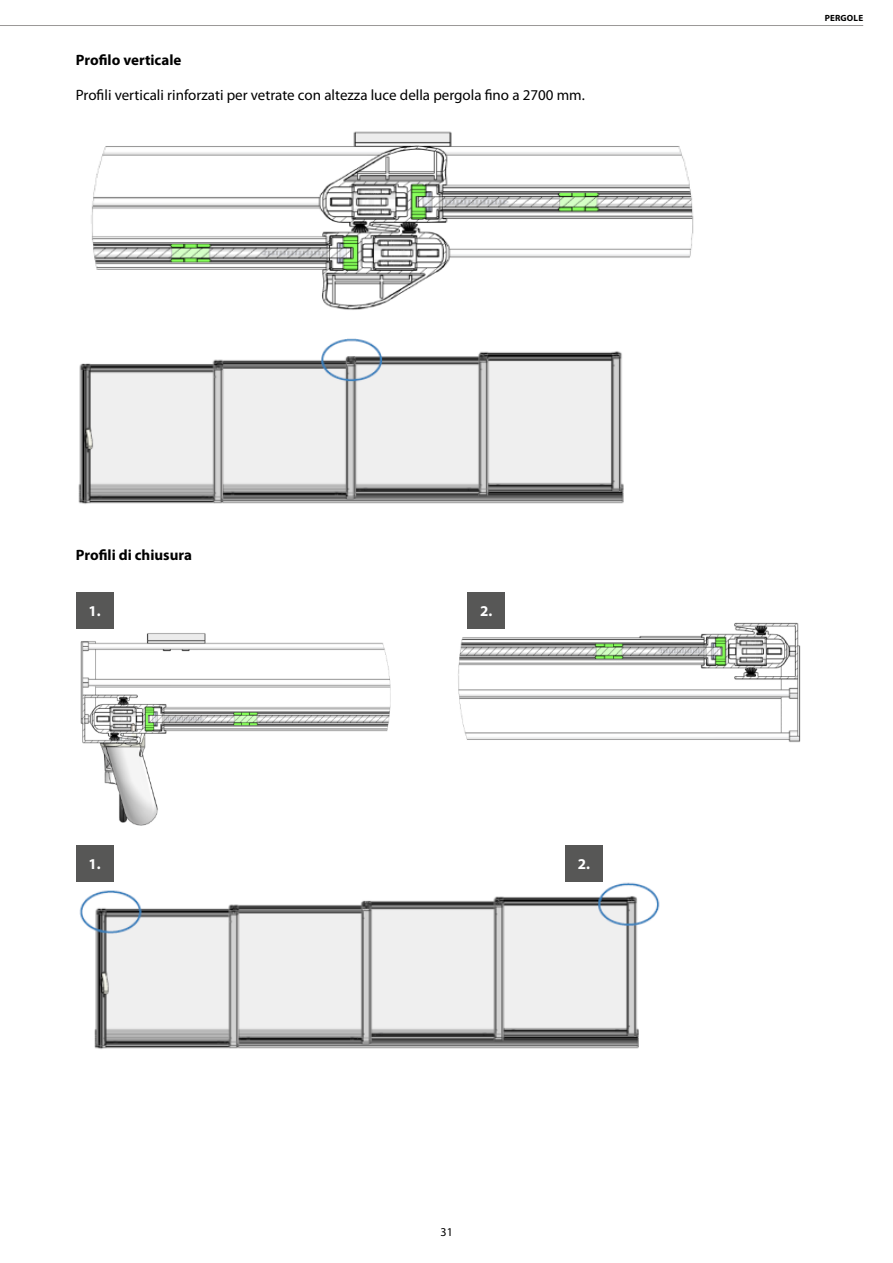
<style>
.page{position:relative;width:893px;height:1263px;background:#fff}
.page>*{position:absolute;margin:0;border:0;box-sizing:border-box;transform-origin:0 0}
.t1{font:15px "Myriad Pro";color:#000}
.t2{font:700 15px "Myriad Pro";color:#000}
.t3{font:700 15px "Myriad Pro";color:#fff}
.t4{font:12px "Myriad Pro";color:#000}
.t5{font:700 9px "Myriad Pro";letter-spacing:.02em;color:#000}
</style>
<div class="page">
<hr style="left:0;top:25px;width:863px;height:1px;background:#9b9998">
<img style="left:91px;top:131px;width:603px;height:179px">
<img style="left:78px;top:338px;width:546px;height:166px">
<img style="left:458px;top:618px;width:343px;height:125px">
<img style="left:80px;top:633px;width:311px;height:193px">
<img style="left:76px;top:876px;width:584px;height:173px">
<div style="left:76px;top:592px;width:37px;height:37px;background:#575756"></div>
<div style="left:76px;top:845px;width:37px;height:36px;background:#575756"></div>
<div style="left:468px;top:592px;width:37px;height:37px;background:#575756"></div>
<div style="left:565px;top:845px;width:38px;height:36px;background:#575756"></div>
<p class="t2" style="left:76px;top:50px;width:107px">Profilo verticale</p>
<p class="t1" style="left:76px;top:85px;width:510px">Profili verticali rinforzati per vetrate con altezza luce della pergola fino a 2700 mm.</p>
<p class="t2" style="left:76px;top:545px;width:118px">Profili di chiusura</p>
<p class="t3" style="left:88px;top:601px;width:14px">1.</p>
<p class="t3" style="left:88px;top:854px;width:14px">1.</p>
<p class="t3" style="left:480px;top:601px;width:14px">2.</p>
<p class="t3" style="left:578px;top:854px;width:14px">2.</p>
<p class="t4" style="left:440px;top:1225px;width:14px">31</p>
<p class="t5" style="left:825px;top:12px;width:40px">PERGOLE</p>
</div>
